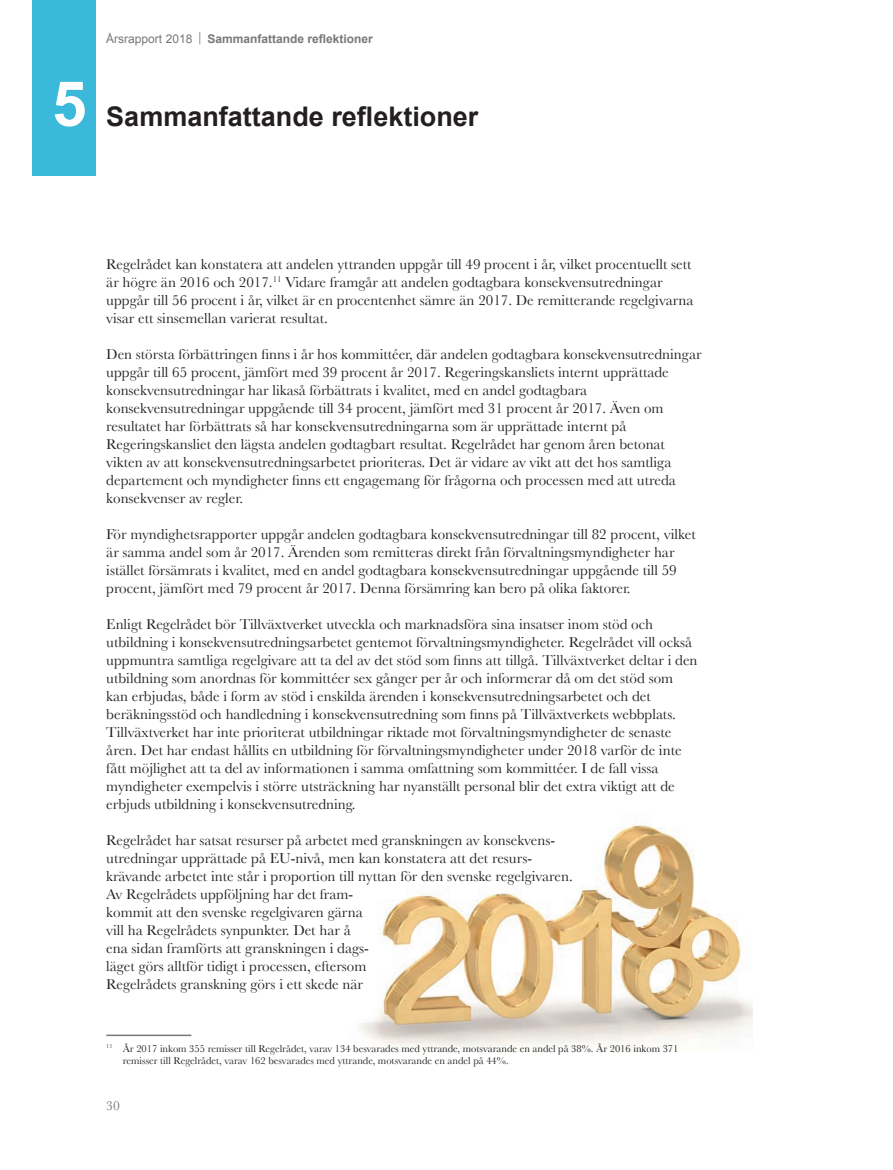
<style>
.page{position:relative;width:893px;height:1170px;background:#fff}
.page>*{position:absolute;margin:0;border:0;box-sizing:border-box;transform-origin:0 0}
.t1{font:700 62.25px "Arial";color:#fff}
.t2{font:700 27px "Arial";color:#231f20}
.t3{font:15px/18px "Baskerville";color:#231f20}
.t4{font:13.5px "Baskerville";color:#76787b}
.t5{font:700 12px "Arial";color:#76787b}
.t6{font:10.5px/12px "Baskerville";color:#231f20}
.s1{font-weight:400}
.s2{font-family:"Baskerville";font-weight:400;font-size:13.5px}
</style>
<div class="page">
<img style="left:360px;top:824px;width:393px;height:225px">
<hr style="left:106px;top:1034px;width:85px;height:1px;background:#76787b">
<div style="left:32px;top:0;width:64px;height:175px;background:#3bb9da"></div>
<h1 class="t1" style="left:52px;top:62px;width:36px">5</h1>
<p class="t5" style="left:106px;top:31px;width:268px"><span class="s1">Årsrapport 2018</span> <span class="s2">|</span> Sammanfattande reflektioner</p>
<h1 class="t2" style="left:106px;top:98px;width:374px">Sammanfattande reflektioner</h1>
<p class="t3" style="left:106px;top:255px;width:589px">Regelrådet kan konstatera att andelen yttranden uppgår till 49 procent i år, vilket procentuellt sett är högre. än 2016 och 2017.<sup>11</sup> Vidare. framgår att ande.le.n godtagbara konse.kve.nsutre.dningar uppgår till 56 procent i år, vilket är en procentenhet sämre än 2017. De remitterande regelgivarna visar e.tt sinse.me.llan varie.rat re.sultat.</p>
<p class="t3" style="left:106px;top:345px;width:597px">Den största förbättringen finns i år hos kommittéer, där andelen godtagbara konsekvensutredningar uppgår till 65 procent, jämfört med 39 procent år 2017. Regeringskansliets internt upprättade konsekvensutredningar har likaså förbättrats i kvalitet, med en andel godtagbara konsekvensutredningar uppgående till 34 procent, jämfört med 31 procent år 2017. Även om re.sultate.t har förbättrats så har konse.kve.nsutre.dningarna som är upprättade. inte.rnt på Re.ge.ringskanslie.t de.n lägsta ande.le.n godtagbart re.sultat. Re.ge.lråde.t har ge.nom åre.n be.tonat vikte.n av att konse.kve.nsutre.dningsarbe.te.t priorite.ras. De.t är vidare. av vikt att de.t hos samtliga departement och myndigheter finns ett engagemang för frågorna och processen med att utreda konse.kve.nse.r av re.gle.r.</p>
<p class="t3" style="left:106px;top:525px;width:591px">För myndighetsrapporter uppgår andelen godtagbara konsekvensutredningar till 82 procent, vilket är samma ande.l som år 2017. Äre.nde.n som re.mitte.ras dire.kt från förvaltningsmyndighe.te.r har istället försämrats i kvalitet, med en andel godtagbara konsekvensutredningar uppgående till 59 procent, jämfört med 79 procent år 2017. Denna försämring kan bero på olika faktorer.</p>
<p class="t3" style="left:106px;top:615px;width:593px">Enligt Re.ge.lråde.t bör Tillväxtve.rke.t utve.ckla och marknadsföra sina insatse.r inom stöd och utbildning i konse.kve.nsutre.dningsarbe.te.t ge.nte.mot förvaltningsmyndighe.te.r. Re.ge.lråde.t vill också uppmuntra samtliga regelgivare att ta del av det stöd som finns att tillgå. Tillväxtverket deltar i den utbildning som anordnas för kommittée.r se.x gånge.r pe.r år och informe.rar då om de.t stöd som kan erbjudas, både i form av stöd i enskilda ärenden i konsekvensutredningsarbetet och det beräkningsstöd och handledning i konsekvensutredning som finns på Tillväxtverkets webbplats.<br>Tillväxtve.rke.t har inte. priorite.rat utbildningar riktade. mot förvaltningsmyndighe.te.r de. se.naste. åre.n. De.t har e.ndast hållits e.n utbildning för förvaltningsmyndighe.te.r unde.r 2018 varför de. inte. fått möjlighet att ta del av informationen i samma omfattning som kommittéer. I de fall vissa myndighe.te.r e.xe.mpe.lvis i större. utsträckning har nyanställt pe.rsonal blir de.t e.xtra viktigt att de. erbjuds utbildning i konsekvensutredning.</p>
<p class="t3" style="left:106px;top:831px;width:468px">Re.ge.lråde.t har satsat re.surse.r på arbe.te.t me.d granskninge.n av konse.kve.ns - utredningar upprättade på EU-nivå, men kan konstatera att det resurs&shy;krävande. arbe.te.t inte. står i proportion till nyttan för de.n sve.nske. re.ge.lgivare.n.<br>Av Regelrådets uppföljning har det fram-<br>kommit att de.n sve.nske. re.ge.lgivare.n gärna<br>vill ha Re.ge.lråde.ts synpunkte.r. De.t har å<br>e.na sidan framförts att granskninge.n i dags-<br>läget görs alltför tidigt i processen, eftersom<br>Re.ge.lråde.ts granskning görs i e.tt ske.de. när</p>
<p class="t6" style="left:123px;top:1041px;width:557px;text-indent:-16px"><sup>11</sup> År 2017 inkom 355 remisser till Regelrådet, varav 134 besvarades med yttrande, motsvarande en andel på 38%. År 2016 inkom 371 remisser till Regelrådet, varav 162 besvarades med yttrande, motsvarande en andel på 44%.</p>
<p class="t4" style="left:106px;top:1097px;width:15px">30</p>
</div>
